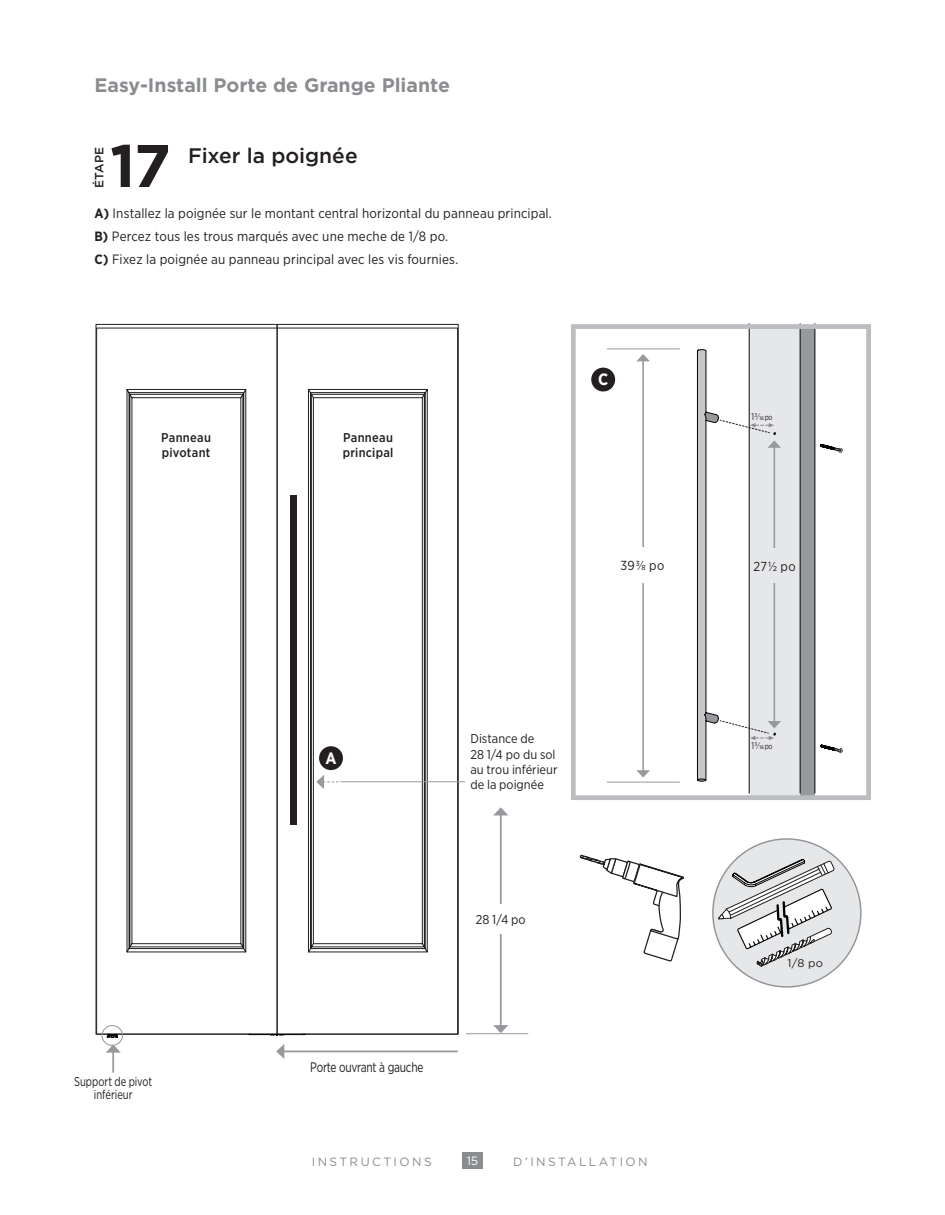
<style>
.page{position:relative;width:945px;height:1215px;background:#fff}
.page>*{position:absolute;margin:0;border:0;box-sizing:border-box;transform-origin:0 0}
.t1{font:700 60px "Gotham";color:#231f20}
.t2{font:500 21px "Gotham";color:#231f20}
.t3{font:700 19.5px "Gotham";color:#8a8c8f}
.t4{font:700 16.5px "Gotham Narrow";color:#fff}
.t5{font:13.8px "Gotham Narrow";letter-spacing:-.02em;color:#231f20;scale:.85 1}
.t6{font:13.5px/23px "Gotham Narrow";letter-spacing:.01em;color:#231f20}
.t7{font:13.05px "Gotham Narrow";letter-spacing:.03em;color:#231f20}
.t8{font:12.75px/15.3px "Gotham Narrow";color:#231f20}
.t9{font:500 12.75px/14.5px "Gotham Narrow";letter-spacing:.02em;color:#231f20}
.t10{font:12.75px/12.8px "Gotham Narrow";color:#231f20;text-align:center;scale:.85 1}
.t11{font:12px "Gotham HTF";letter-spacing:.2em;color:#8a8c8f}
.t12{font:500 12px "Gotham";letter-spacing:.02em;color:#231f20}
.t13{font:12px "Gotham";color:#fff}
.t14{font:11.25px "Gotham HTF";color:#231f20}
.t15{font:9.6px "Gotham Narrow";color:#231f20;scale:.9 1}
.s1{font-weight:700}
.s2{font-size:7.95px}
</style>
<div class="page">
<div style="left:462px;top:1152px;width:21px;height:17px;background:#8a8c8f"></div>
<div style="left:800px;top:327px;width:15px;height:471px;background:#97999c"></div>
<hr style="left:815px;top:324px;width:1px;height:469px;background:#040503">
<hr style="left:800px;top:324px;width:1px;height:469px;background:#040503">
<svg style="left:821px;top:444px;width:21px;height:309px"></svg>
<div style="left:571px;top:324px;width:300px;height:476px;border:5px solid #bcbdc0"></div>
<hr style="left:607px;top:782px;width:73px;height:1px;background:#97999c">
<hr style="left:607px;top:349px;width:73px;height:1px;background:#97999c">
<hr style="left:642px;top:360px;width:2px;height:411px;background:#97999c">
<svg style="left:636px;top:770px;width:14px;height:8px"></svg>
<svg style="left:637px;top:354px;width:13px;height:7px"></svg>
<div style="left:713px;top:839px;width:148px;height:148px;background:#e6e7e9;border-radius:50%"></div>
<svg style="left:579px;top:854px;width:105px;height:108px"></svg>
<div style="left:613px;top:547px;width:58px;height:36px;background:#fff"></div>
<svg style="left:96px;top:328px;width:180px;height:706px"></svg>
<svg style="left:126px;top:389px;width:120px;height:564px"></svg>
<svg style="left:278px;top:328px;width:180px;height:706px"></svg>
<svg style="left:308px;top:389px;width:120px;height:564px"></svg>
<div style="left:291px;top:495px;width:6px;height:330px;background:#231f20"></div>
<hr style="left:466px;top:1033px;width:62px;height:1px;background:#97999c">
<hr style="left:340px;top:781px;width:125px;height:1px;background:#97999c">
<svg style="left:316px;top:775px;width:23px;height:14px"></svg>
<hr style="left:500px;top:815px;width:2px;height:211px;background:#97999c">
<svg style="left:493px;top:1025px;width:15px;height:8px"></svg>
<svg style="left:494px;top:807px;width:14px;height:8px"></svg>
<hr style="left:283px;top:1051px;width:175px;height:1px;background:#97999c">
<svg style="left:276px;top:1044px;width:8px;height:15px"></svg>
<hr style="left:112px;top:1052px;width:2px;height:21px;background:#97999c">
<svg style="left:106px;top:1044px;width:15px;height:9px"></svg>
<hr style="left:276px;top:324px;width:2px;height:710px;background:#231f20">
<div style="left:319px;top:746px;width:24px;height:24px;background:#231f20;border-radius:50%"></div>
<div style="left:591px;top:368px;width:24px;height:24px;background:#231f20;border-radius:50%"></div>
<div style="left:102px;top:1025px;width:21px;height:21px;border:1px solid #939598;border-radius:50%"></div>
<div style="left:470px;top:904px;width:61px;height:29px;background:#fff"></div>
<svg style="left:717px;top:859px;width:118px;height:109px"></svg>
<svg style="left:249px;top:1033px;width:57px;height:3px"></svg>
<svg style="left:107px;top:1033px;width:11px;height:5px"></svg>
<svg style="left:697px;top:327px;width:103px;height:471px"></svg>
<h3 class="t3" style="left:94px;top:72px;width:357px">Easy-Install Porte de Grange Pliante</h3>
<p class="t12" style="left:91px;top:188px;width:43px;rotate:-90deg">ÉTAPE</p>
<h1 class="t1" style="left:110px;top:126px;width:62px">17</h1>
<h2 class="t2" style="left:188px;top:141px;width:171px">Fixer la poignée</h2>
<p class="t6" style="left:94px;top:202px;width:459px"><span class="s1">A)</span> Installez la poignée sur le montant central horizontal du panneau principal.<br><span class="s1">B)</span> Percez tous les trous marqués avec une meche de 1/8 po.<br><span class="s1">C)</span> Fixez la poignée au panneau principal avec les vis fournies.</p>
<p class="t9" style="left:161px;top:430px;width:51px">Panneau pivotant</p>
<p class="t9" style="left:343px;top:430px;width:52px">Panneau principal</p>
<p class="t4" style="left:598px;top:369px;width:12px">C</p>
<p class="t15" style="left:752px;top:411px;width:25px">13/16<span class="s2">po</span></p>
<p class="t7" style="left:621px;top:557px;width:45px">393/8 po</p>
<p class="t7" style="left:753px;top:558px;width:44px">271/2 po</p>
<p class="t10" style="left:74px;top:1075px;width:93px">Support de pivot inférieur</p>
<p class="t4" style="left:325px;top:747px;width:13px">A</p>
<p class="t8" style="left:471px;top:731px;width:88px">Distance de<br>28 1/4 po du sol au trou inférieur de la poignée</p>
<p class="t8" style="left:476px;top:911px;width:51px">28 1/4 po</p>
<p class="t5" style="left:310px;top:1058px;width:135px">Porte ouvrant à gauche</p>
<p class="t15" style="left:752px;top:739px;width:25px">13/16<span class="s2">po</span></p>
<p class="t14" style="left:788px;top:957px;width:37px">1/8 po</p>
<p class="t11" style="left:312px;top:1155px;width:121px">INSTRUCTIONS</p>
<p class="t13" style="left:467px;top:1154px;width:13px">15</p>
<p class="t11" style="left:513px;top:1155px;width:136px">D’INSTALLATION</p>
</div>
